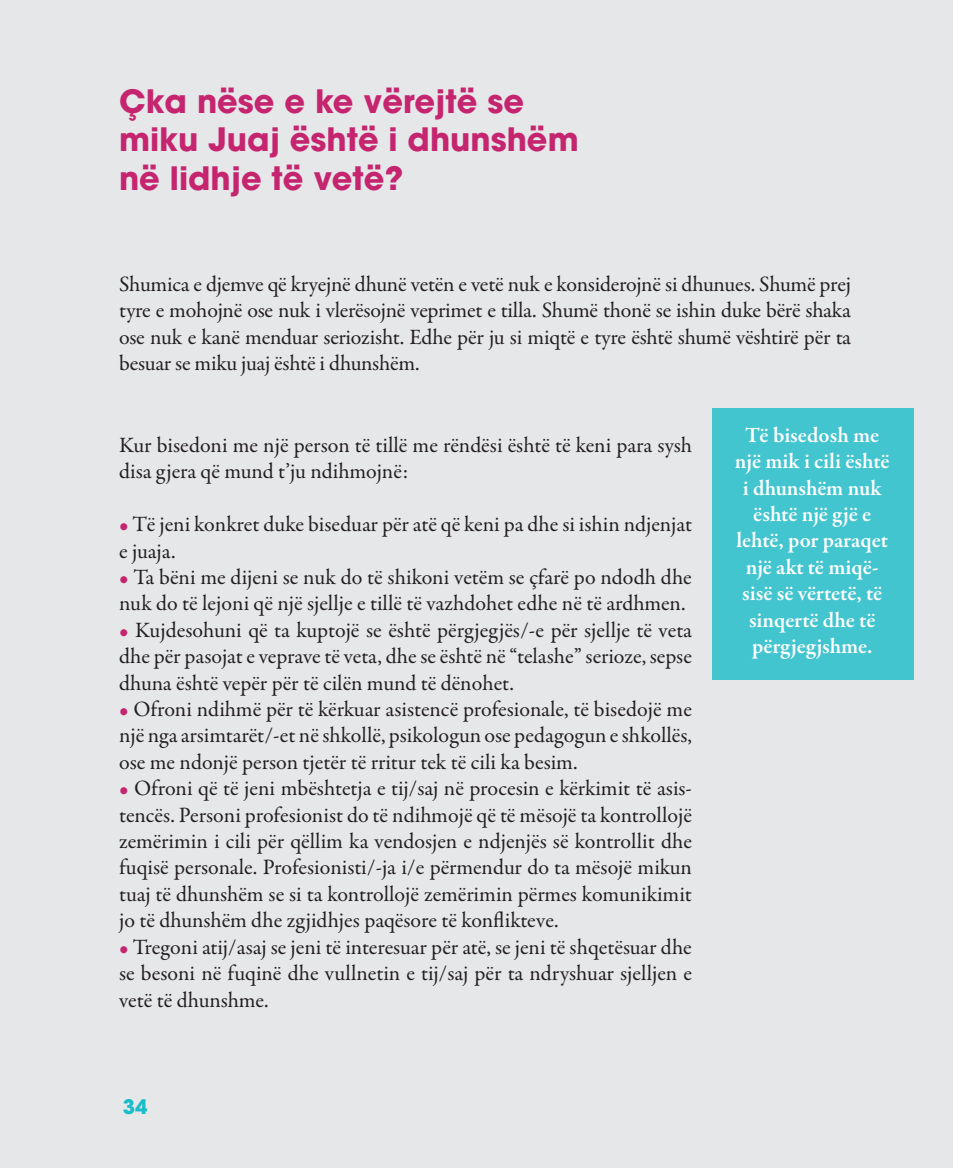
<style>
.page{position:relative;width:953px;height:1168px;background:#fff}
.page>*{position:absolute;margin:0;border:0;box-sizing:border-box;transform-origin:0 0}
.t1{font:700 32px/38.4px "Avant Garde LT";color:#c5256f}
.t2{font:22px/26.4px "Garamond Premr Pro";color:#231f20;text-align:justify}
.t3{font:600 22px/26.4px "Garamond Premr Pro";color:#fff;text-align:center}
.t4{font:700 20px "Avant Garde LT";color:#19bdc9}
.s1{color:#c5256f}
</style>
<div class="page">
<div style="left:0;top:0;width:952px;height:1168px;background:#e6e7e9"></div>
<div style="left:711px;top:408px;width:202px;height:271px;background:#42c5cf"></div>
<h1 class="t1" style="left:119px;top:82px;width:461px">çka nëse e ke vërejtë se miku Juaj është i dhunshëm në lidhje të vetë?</h1>
<p class="t2" style="left:119px;top:271px;width:733px">Shumica e djemve që kryejnë dhunë vetën e vetë nuk e konsiderojnë si dhunues. Shumë prej tyre e mohojnë ose nuk i vlerësojnë veprimet e tilla. Shumë thonë se ishin duke bërë shaka ose nuk e kanë menduar seriozisht. Edhe për ju si miqtë e tyre është shumë vështirë për ta besuar se miku juaj është i dhunshëm.</p>
<p class="t2" style="left:119px;top:432px;width:574px">Kur bisedoni me një person të tillë me rëndësi është të keni para sysh disa gjera që mund t’ju ndihmojnë:</p>
<p class="t2" style="left:119px;top:512px;width:574px"><span class="s1">•</span> Të jeni konkret duke biseduar për atë që keni pa dhe si ishin ndjenjat e juaja.</p>
<p class="t2" style="left:119px;top:564px;width:574px"><span class="s1">•</span> Ta bëni me dijeni se nuk do të shikoni vetëm se çfarë po ndodh dhe nuk do të lejoni që një sjellje e tillë të vazhdohet edhe në të ardhmen.</p>
<p class="t2" style="left:119px;top:617px;width:574px"><span class="s1">•</span> Kujdesohuni që ta kuptojë se është përgjegjës/-e për sjellje të veta dhe për pasojat e veprave të veta, dhe se është në “telashe” serioze, sepse dhuna është vepër për të cilën mund të dënohet.</p>
<p class="t2" style="left:119px;top:696px;width:574px"><span class="s1">•</span> Ofroni ndihmë për të kërkuar asistencë profesionale, të bisedojë me një nga arsimtarët/-et në shkollë, psikologun ose pedagogun e shkollës, ose me ndonjë person tjetër të rritur tek të cili ka besim.</p>
<p class="t2" style="left:119px;top:776px;width:574px"><span class="s1">•</span> Ofroni që të jeni mbështetja e tij/saj në procesin e kërkimit të asis&shy;tencës. Personi profesionist do të ndihmojë që të mësojë ta kontrollojë zemërimin i cili për qëllim ka vendosjen e ndjenjës së kontrollit dhe fuqisë personale. Profesionisti/-ja i/e përmendur do ta mësojë mikun tuaj të dhunshëm se si ta kontrollojë zemërimin përmes komunikimit jo të dhunshëm dhe zgjidhjes paqësore të konflikteve.</p>
<p class="t2" style="left:119px;top:934px;width:574px"><span class="s1">•</span> Tregoni atij/asaj se jeni të interesuar për atë, se jeni të shqetësuar dhe se besoni në fuqinë dhe vullnetin e tij/saj për ta ndryshuar sjelljen e vetë të dhunshme.</p>
<p class="t4" style="left:123px;top:1093px;width:26px">34</p>
<p class="t3" style="left:734px;top:422px;width:156px">Të bisedosh me një mik i cili është i dhunshëm nuk është një gjë e lehtë, por paraqet një akt të miqë&shy;sisë së vërtetë, të sinqertë dhe të përgjegjshme.</p>
</div>
